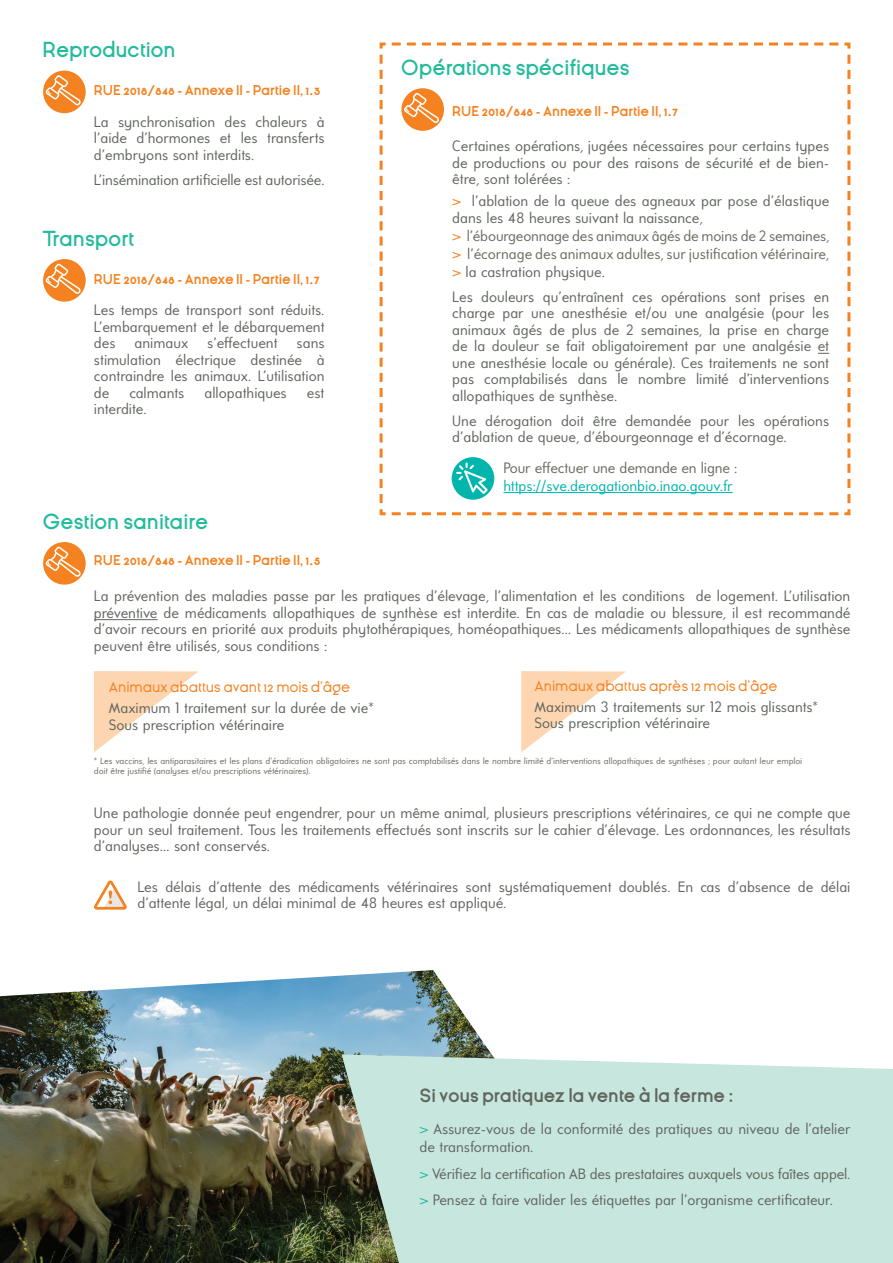
<style>
.page{position:relative;width:893px;height:1263px;background:#fff}
.page>*{position:absolute;margin:0;border:0;box-sizing:border-box;transform-origin:0 0}
.t1{font:600 21px "Ginora Sans";letter-spacing:-.01em;color:#24bb9d}
.t2{font:700 18px "Ginora Sans";letter-spacing:-.01em;color:#61665f}
.t3{font:15px/16.5px "Universalis ADF Std";color:#61665f;text-align:justify}
.t4{font:15px/18px "Universalis ADF Std";color:#6b6c62;text-align:justify}
.t5{font:15px "Ginora Sans";letter-spacing:-.01em;color:#f58220}
.t6{font:15px "Universalis ADF Std";color:#00b5ac}
.t7{font:700 13.5px "Ginora Sans";color:#f58220}
.t8{font:9px/10.8px "Universalis ADF Std";color:#6b6c62}
.s1{color:#f58220}
.s2{color:#61665f}
.s3{color:#24bb9d}
</style>
<div class="page">
<img style="left:0;top:970px;width:492px;height:293px">
<svg style="left:43px;top:542px;width:43px;height:43px"></svg>
<svg style="left:46px;top:547px;width:35px;height:32px"></svg>
<svg style="left:379px;top:42px;width:472px;height:474px"></svg>
<svg style="left:43px;top:259px;width:43px;height:43px"></svg>
<svg style="left:46px;top:264px;width:35px;height:32px"></svg>
<div style="left:43px;top:71px;width:43px;height:42px;background:#f58220;border-radius:50%"></div>
<svg style="left:46px;top:75px;width:35px;height:32px"></svg>
<hr style="left:94px;top:619px;width:63px;height:1px;background:#61665f">
<svg style="left:94px;top:671px;width:104px;height:81px"></svg>
<svg style="left:521px;top:671px;width:105px;height:81px"></svg>
<svg style="left:94px;top:880px;width:33px;height:30px"></svg>
<svg style="left:342px;top:1054px;width:551px;height:209px;background:#c2dfd5"></svg>
<div style="left:452px;top:457px;width:42px;height:43px;background:#00b5ac;border-radius:50%"></div>
<svg style="left:456px;top:462px;width:32px;height:32px"></svg>
<hr style="left:503px;top:492px;width:230px;height:1px;background:#00b5ac">
<h1 class="t1" style="left:43px;top:38px;width:135px">Reproduction</h1>
<p class="t7" style="left:94px;top:83px;width:228px">RUE 2018/848 - Annexe II - Partie II , 1.3</p>
<p class="t3" style="left:94px;top:113px;width:232px">La synchronisation des chaleurs à l’aide d’hormones et les transferts d’embryons sont interdits.</p>
<p class="t3" style="left:94px;top:171px;width:232px">L’insémination artificielle est autorisée.</p>
<h1 class="t1" style="left:43px;top:227px;width:93px">Transport</h1>
<p class="t7" style="left:94px;top:272px;width:227px">RUE 2018/848 - Annexe II - Partie II , 1.7</p>
<p class="t3" style="left:94px;top:301px;width:232px">Les temps de transport sont réduits.<br>L’embarquement et le débarquement des</p>
<p class="t3" style="left:135px;top:334px;width:55px">animaux</p>
<p class="t3" style="left:207px;top:334px;width:72px">s’effectuent</p>
<p class="t3" style="left:94px;top:334px;width:232px;text-indent:203px">sans stimulation électrique destinée à contraindre les animaux. L’utilisation de</p>
<p class="t3" style="left:130px;top:384px;width:56px">calmants</p>
<p class="t3" style="left:204px;top:384px;width:84px">allopathiques</p>
<p class="t3" style="left:307px;top:384px;width:19px">est</p>
<p class="t3" style="left:94px;top:400px;width:54px">interdite.</p>
<h1 class="t1" style="left:43px;top:510px;width:167px">Gestion sanitaire</h1>
<p class="t7" style="left:94px;top:553px;width:228px">RUE 2018/848 - Annexe II - Partie II , 1.5</p>
<h1 class="t1" style="left:401px;top:56px;width:230px">Opérations spécifiques</h1>
<p class="t7" style="left:452px;top:104px;width:227px">RUE 2018/848 - Annexe II - Partie II , 1.7</p>
<p class="t3" style="left:452px;top:137px;width:378px">Certaines opérations, jugées nécessaires pour certains types de productions ou pour des raisons de sécurité et de bien&shy;être, sont tolérées :</p>
<p class="t3" style="left:452px;top:193px;width:378px"><span class="s1">&gt;</span> l’ablation de la queue des agneaux par pose d’élastique dans les 48 heures suivant la naissance,</p>
<p class="t4" style="left:452px;top:226px;width:378px"><span class="s1">&gt;</span> l’ébourgeonnage des animaux âgés de moins de 2 semaines, <span class="s1">&gt;</span> l’écornage des animaux adultes, sur justification vétérinaire, <span class="s1">&gt;</span> <span class="s2">la castration physique.</span></p>
<p class="t3" style="left:452px;top:288px;width:378px">Les douleurs qu’entraînent ces opérations sont prises en charge par une anesthésie et/ou une analgésie (pour les animaux âgés de plus de 2 semaines, la prise en charge de la douleur se fait obligatoirement par une analgésie et une anesthésie locale ou générale). Ces traitements ne sont pas comptabilisés dans le nombre limité d’interventions allopathiques de synthèse.</p>
<p class="t3" style="left:452px;top:412px;width:378px">Une dérogation doit être demandée pour les opérations d’ablation de queue, d’ébourgeonnage et d’écornage.</p>
<p class="t4" style="left:503px;top:458px;width:235px">Pour effectuer une demande en ligne :</p>
<p class="t6" style="left:503px;top:476px;width:231px">https://sve.derogationbio.inao.gouv.fr</p>
<p class="t3" style="left:94px;top:587px;width:758px">La prévention des maladies passe par les pratiques d’élevage, l’alimentation et les conditions de logement. L’utilisation préventive de médicaments allopathiques de synthèse est interdite. En cas de maladie ou blessure, il est recommandé d’avoir recours en priorité aux produits phytothérapiques, homéopathiques… Les médicaments allopathiques de synthèse peuvent être utilisés, sous conditions :</p>
<p class="t5" style="left:109px;top:679px;width:243px">Animaux abattus avant 12 mois d’âge</p>
<p class="t3" style="left:109px;top:699px;width:266px">Maximum 1 traitement sur la durée de vie*<br>Sous prescription vétérinaire</p>
<p class="t5" style="left:535px;top:678px;width:244px">Animaux abattus après 12 mois d’âge</p>
<p class="t3" style="left:535px;top:698px;width:285px">Maximum 3 traitements sur 12 mois glissants*<br>Sous prescription vétérinaire</p>
<p class="t8" style="left:94px;top:755px;width:710px">* Les vaccins, les antiparasitaires et les plans d’éradication obligatoires ne sont pas comptabilisés dans le nombre limité d’interventions allopathiques de synthèses ; pour autant leur emploi doit être justifié (analyses et/ou prescriptions vétérinaires).</p>
<p class="t3" style="left:94px;top:804px;width:758px">Une pathologie donnée peut engendrer, pour un même animal, plusieurs prescriptions vétérinaires, ce qui ne compte que pour un seul traitement. Tous les traitements effectués sont inscrits sur le cahier d’élevage. Les ordonnances, les résultats d’analyses… sont conservés.</p>
<p class="t3" style="left:137px;top:878px;width:714px">Les délais d’attente des médicaments vétérinaires sont systématiquement doublés. En cas d’absence de délai d’attente légal, un délai minimal de 48 heures est appliqué.</p>
<p class="t2" style="left:420px;top:1086px;width:316px">Si vous pratiquez la vente à la ferme :</p>
<p class="t3" style="left:420px;top:1120px;width:432px;line-height:18px"><span class="s3">&gt;</span> Assurez-vous de la conformité des pratiques au niveau de l’atelier de transformation.</p>
<p class="t3" style="left:420px;top:1160px;width:432px;line-height:26.5px"><span class="s3">&gt;</span> Vérifiez la certification AB des prestataires auxquels vous faîtes appel. <span class="s3">&gt;</span> Pensez à faire valider les étiquettes par l’organisme certificateur.</p>
</div>
